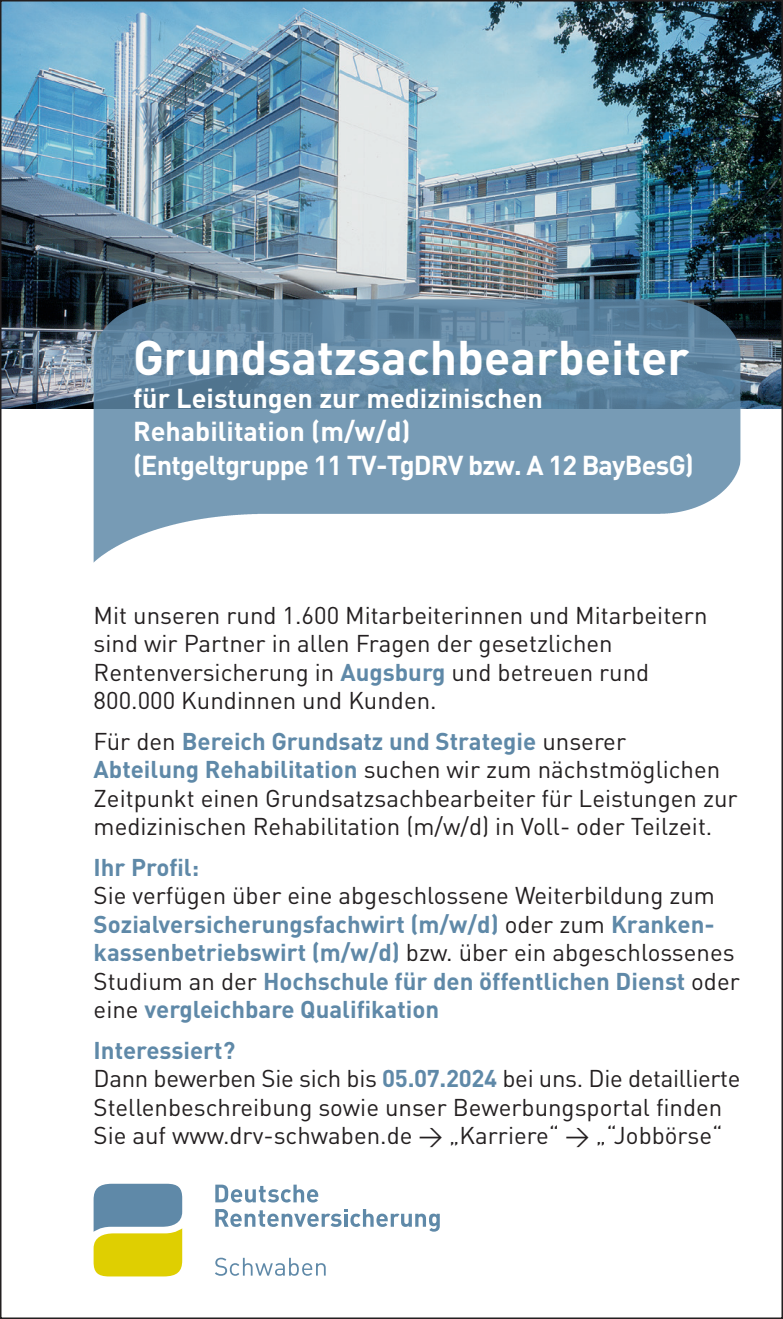
<style>
.page{position:relative;width:783px;height:1319px;background:#fff}
.page>*{position:absolute;margin:0;border:0;box-sizing:border-box;transform-origin:0 0}
.t1{font:700 48px "DIN Pro DR Vp";color:#fff}
.t2{font:700 27px/33px "DIN Pro DR Vp";color:#fff}
.t3{font:24px/28.5px "DIN Pro DR Vp";color:#231f20}
.t4{font:700 24px/28.5px "DIN Pro DR Vp";color:#5f89a8}
.s1{font-weight:700;color:#5f89a8}
.s2{font-weight:400;color:#231f20}
</style>
<div class="page">
<img style="left:3px;top:3px;width:776px;height:405px">
<svg style="left:94px;top:1183px;width:88px;height:93px;background:#a8b466"></svg>
<svg style="left:215px;top:1184px;width:103px;height:18px"></svg>
<svg style="left:215px;top:1209px;width:224px;height:22px"></svg>
<svg style="left:215px;top:1257px;width:110px;height:18px"></svg>
<img style="left:94px;top:299px;width:646px;height:263px">
<h1 class="t1" style="left:133px;top:326px;width:557px">Grundsatzsachbearbeiter</h1>
<p class="t2" style="left:133px;top:381px;width:562px">für Leistungen zur medizinischen<br>Rehabilitation (m/w/d)<br>(Entgeltgruppe 11 TV-TgDRV bzw. A 12 BayBesG)</p>
<p class="t3" style="left:94px;top:600px;width:615px">Mit unseren rund 1.600 Mitarbeiterinnen und Mitarbeitern sind wir Partner in allen Fragen der gesetzlichen Rentenversicherung in <span class="s1">Augsburg</span> und betreuen rund 800.000 Kundinnen und Kunden.</p>
<p class="t3" style="left:94px;top:726px;width:645px">Für den <span class="s1">Bereich Grundsatz und Strategie</span> unserer <span class="s1">Abteilung Rehabilitation</span> suchen wir zum nächstmöglichen Zeitpunkt einen Grundsatzsachbearbeiter für Leistungen zur medizinischen Rehabilitation (m/w/d) in Voll- oder Teilzeit.</p>
<p class="t4" style="left:94px;top:851px;width:107px">Ihr Profil:</p>
<p class="t4" style="left:94px;top:880px;width:647px"><span class="s2">Sie verfügen über eine abgeschlossene Weiterbildung zum </span>Sozialversicherungsfachwirt (m/w/d) <span class="s2">oder zum</span> Kranken&shy;kassenbetriebswirt (m/w/d) <span class="s2">bzw. über ein abgeschlossenes Studium an der</span> Hochschule für den öffentlichen Dienst <span class="s2">oder eine</span> vergleichbare Qualifikation</p>
<p class="t3" style="left:94px;top:1035px;width:648px"><span class="s1">Interessiert?<br></span>Dann bewerben Sie sich bis <span class="s1">05.07.2024</span> bei uns. Die detaillierte Stellenbeschreibung sowie unser Bewerbungsportal finden Sie auf www.drv-schwaben.de → „Karriere“ → „“Jobbörse“</p>
</div>
